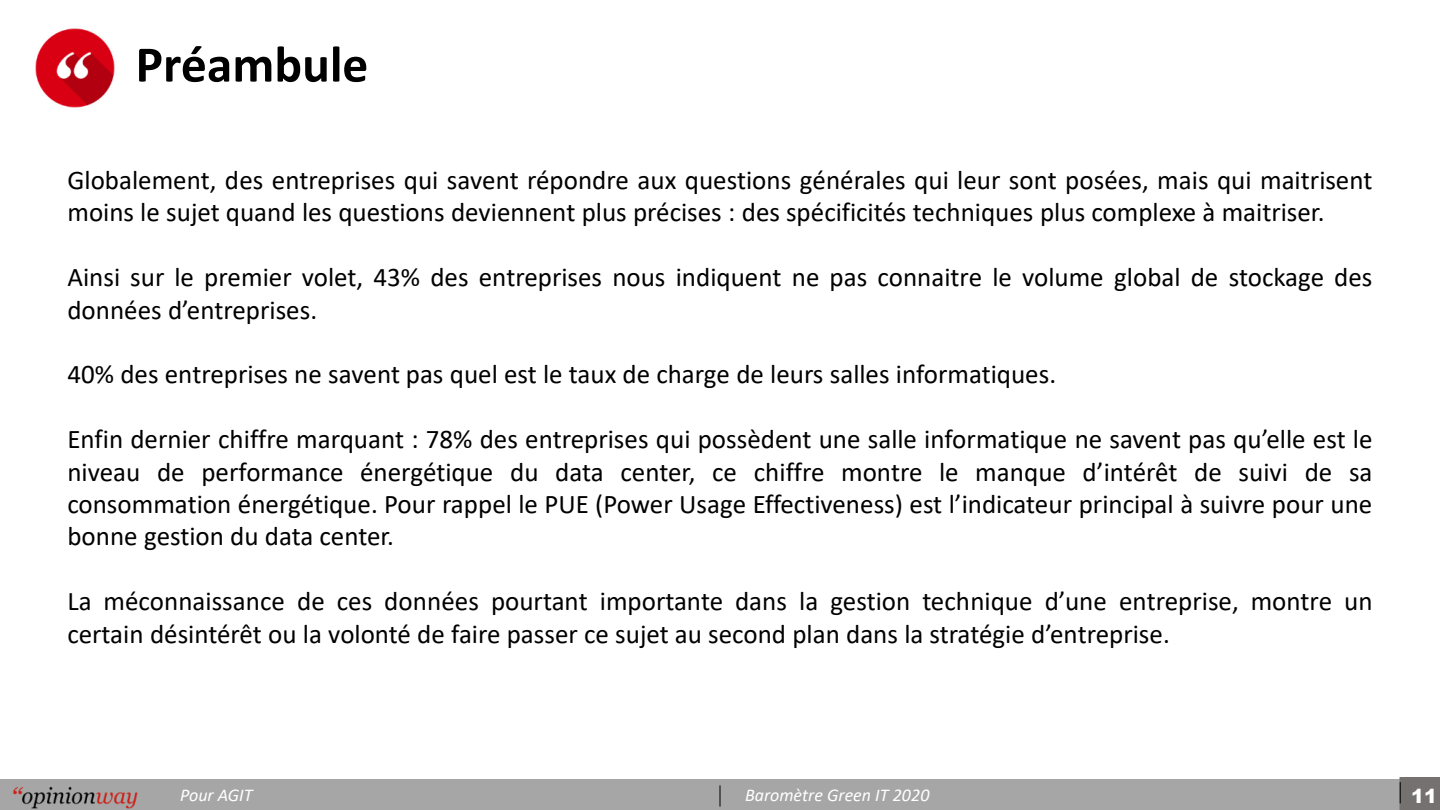
<style>
.page{position:relative;width:1440px;height:810px;background:#fff}
.page>*{position:absolute;margin:0;border:0;box-sizing:border-box;transform-origin:0 0}
.t1{font:700 51.6px "Calibri";color:#000}
.t2{font:27px/32.4px "Calibri";color:#000}
.t3{font:900 19.5px "Arial";color:#fff}
.t4{font:italic 18px "Calibri";color:#fff}
</style>
<div class="page">
<div style="left:0;top:779px;width:1440px;height:31px;background:#a6a6a6"></div>
<svg style="left:1399px;top:777px;width:41px;height:33px"></svg>
<svg style="left:720px;top:785px;width:1px;height:22px"></svg>
<img style="left:13px;top:786px;width:125px;height:23px">
<img style="left:35px;top:28px;width:80px;height:80px">
<h1 class="t1" style="left:136px;top:43px;width:234px">Préambule</h1>
<p class="t2" style="left:67px;top:166px;width:1307px">Globalement, des entreprises qui savent répondre aux questions générales qui leur sont posées, mais qui maitrisent moins le sujet quand les questions deviennent plus précises : des spécificités techniques plus complexe à maitriser.</p>
<p class="t2" style="left:67px;top:263px;width:1307px">Ainsi sur le premier volet, 43% des entreprises nous indiquent ne pas connaitre le volume global de stockage des données d’entreprises.</p>
<p class="t2" style="left:67px;top:360px;width:990px">40% des entreprises ne savent pas quel est le taux de charge de leurs salles informatiques.</p>
<p class="t2" style="left:67px;top:425px;width:1307px;text-align:justify">Enfin dernier chiffre marquant : 78% des entreprises qui possèdent une salle informatique ne savent pas qu’elle est le niveau de performance énergétique du data center, ce chiffre montre le manque d’intérêt de suivi de sa consommation énergétique. Pour rappel le PUE (Power Usage Effectiveness) est l’indicateur principal à suivre pour une bonne gestion du data center.</p>
<p class="t2" style="left:67px;top:587px;width:1307px">La méconnaissance de ces données pourtant importante dans la gestion technique d’une entreprise, montre un certain désintérêt ou la volonté de faire passer ce sujet au second plan dans la stratégie d’entreprise.</p>
<p class="t4" style="left:180px;top:788px;width:74px">Pour AGIT</p>
<p class="t4" style="left:745px;top:788px;width:186px">Baromètre Green IT 2020</p>
<p class="t3" style="left:1411px;top:782px;width:27px">11</p>
</div>
